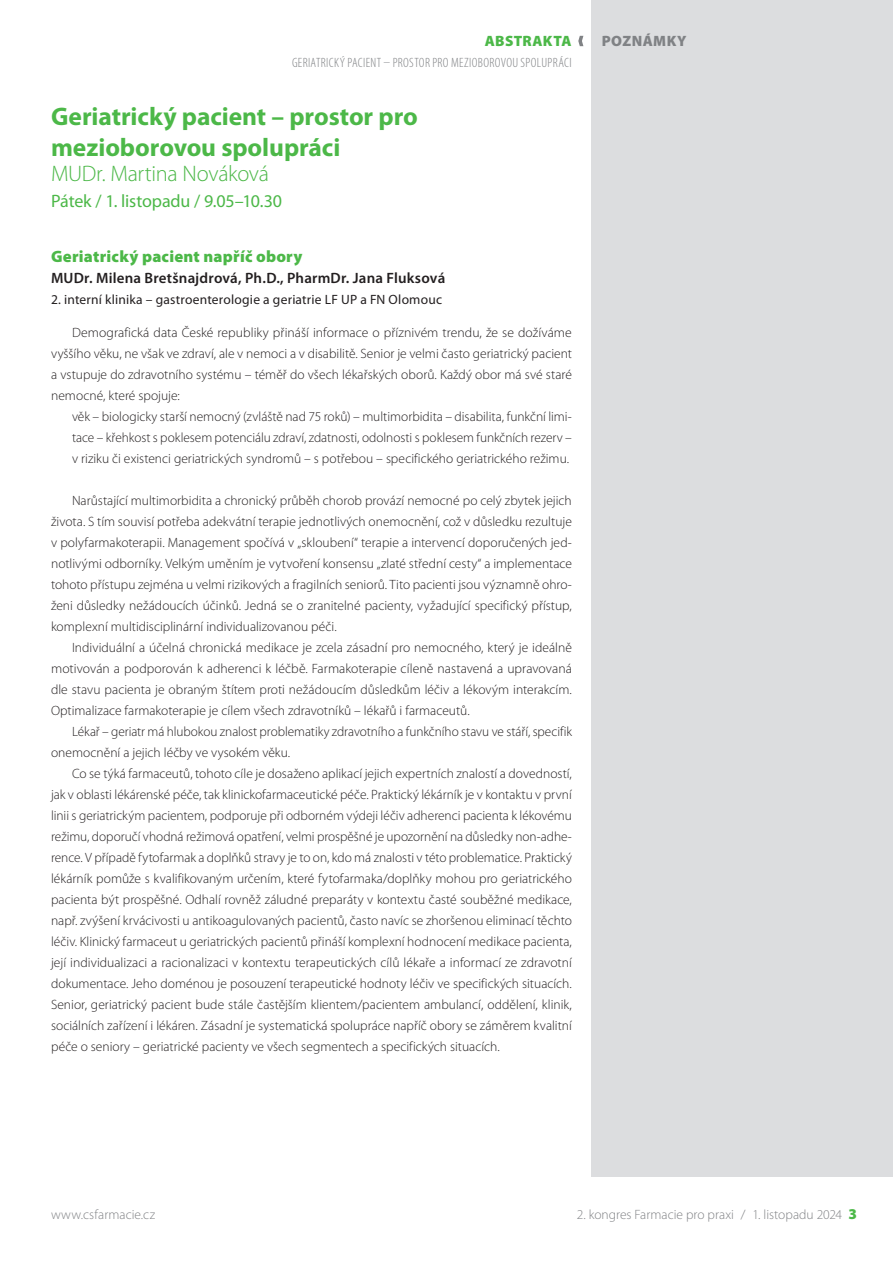
<style>
.page{position:relative;width:893px;height:1263px;background:#fff}
.page>*{position:absolute;margin:0;border:0;box-sizing:border-box;transform-origin:0 0}
.a_nadpis{font:700 25.5px/30.6px "Myriad Pro";letter-spacing:-.005em;color:#4cb848}
.a_garant{font:300 22.5px "Myriad Pro";letter-spacing:-.015em;color:#4cb848}
.a_den_a_hodina{font:18px "Myriad Pro";letter-spacing:-.015em;color:#4cb848}
.a_nadpisek{font:900 16.5px "Myriad Pro";letter-spacing:.015em;color:#4cb848}
.a_autor{font:600 15px "Myriad Pro";letter-spacing:.01em;color:#231f20}
.t1{font:900 15px "Myriad Pro";letter-spacing:.02em;color:#4cb848}
.t2{font:900 15px "Myriad Pro";letter-spacing:.025em;color:#808285}
.sazba_text{font:300 13.5px/21px "Myriad Pro";color:#231f20;text-align:justify}
.sazba_text_1_nad{font:300 13.5px/21px "Myriad Pro";color:#231f20;text-align:justify}
.sazba_odrazka_1{font:300 13.5px/21px "Myriad Pro";color:#231f20;text-align:justify}
.t3{font:300 13.5px "Myriad Pro";letter-spacing:.005em;color:#808285}
.a_pracoviste{font:13.5px "Myriad Pro";letter-spacing:.015em;color:#231f20}
.t4{font:300 condensed 13.5px "Myriad Pro";letter-spacing:.025em;color:#808285}
.s1{font-weight:900;font-size:15px;color:#4cb848}
</style>
<div class="page">
<svg style="left:578px;top:36px;width:5px;height:10px"></svg>
<div style="left:591px;top:0;width:302px;height:1177px;background:#dcdddf"></div>
<p class="t1" style="left:485px;top:31px;width:88px">ABSTRAKTA</p>
<p class="t2" style="left:602px;top:31px;width:86px">POZNÁMKY</p>
<p class="t4" style="left:292px;top:55px;width:281px">GERIATRICKÝ PACIENT – PROSTOR PRO MEZIOBOROVOU SPOLUPRÁCI</p>
<p class="a_nadpis" style="left:51px;top:100px;width:368px">Geriatrický pacient – prostor pro mezioborovou spolupráci</p>
<p class="a_garant" style="left:51px;top:160px;width:220px">MUDr. Martina Nováková</p>
<p class="a_den_a_hodina" style="left:51px;top:190px;width:232px">Pátek / 1. listopadu / 9.05–10.30</p>
<p class="a_nadpisek" style="left:51px;top:245px;width:253px">Geriatrický pacient napříč obory</p>
<p class="a_autor" style="left:51px;top:268px;width:396px">MUDr. Milena Bretšnajdrová, Ph.D., PharmDr. Jana Fluksová</p>
<p class="a_pracoviste" style="left:51px;top:291px;width:393px">2. interní klinika – gastroenterologie a geriatrie LF UP a FN Olomouc</p>
<p class="sazba_text_1_nad" style="left:51px;top:322px;width:522px;text-indent:21px">Demografická data České republiky přináší informace o příznivém trendu, že se dožíváme vyššího věku, ne však ve zdraví, ale v nemoci a v disabilitě. Senior je velmi často geriatrický pacient a vstupuje do zdravotního systému – téměř do všech lékařských oborů. Každý obor má své staré nemocné, které spojuje:</p>
<p class="sazba_odrazka_1" style="left:72px;top:406px;width:501px">věk – biologicky starší nemocný (zvláště nad 75 roků) – multimorbidita – disabilita, funkční limi&shy;tace – křehkost s poklesem potenciálu zdraví, zdatnosti, odolnosti s poklesem funkčních rezerv – v riziku či existenci geriatrických syndromů – s potřebou – specifického geriatrického režimu.</p>
<p class="sazba_text_1_nad" style="left:51px;top:490px;width:522px;text-indent:21px">Narůstající multimorbidita a chronický průběh chorob provází nemocné po celý zbytek jejich života. S tím souvisí potřeba adekvátní terapie jednotlivých onemocnění, což v důsledku rezultuje v polyfarmakoterapii. Management spočívá v „skloubení“ terapie a intervencí doporučených jed&shy;notlivými odborníky. Velkým uměním je vytvoření konsensu „zlaté střední cesty“ a implementace tohoto přístupu zejména u velmi rizikových a fragilních seniorů. Tito pacienti jsou významně ohro&shy;ženi důsledky nežádoucích účinků. Jedná se o zranitelné pacienty, vyžadující specifický přístup, komplexní multidisciplinární individualizovanou péči.</p>
<p class="sazba_text" style="left:51px;top:637px;width:522px;text-indent:21px">Individuální a účelná chronická medikace je zcela zásadní pro nemocného, který je ideálně motivován a podporován k adherenci k léčbě. Farmakoterapie cíleně nastavená a upravovaná dle stavu pacienta je obraným štítem proti nežádoucím důsledkům léčiv a lékovým interakcím.<br>Optimalizace farmakoterapie je cílem všech zdravotníků – lékařů i farmaceutů.</p>
<p class="sazba_text" style="left:51px;top:721px;width:522px;text-indent:21px">Lékař – geriatr má hlubokou znalost problematiky zdravotního a funkčního stavu ve stáří, specifik onemocnění a jejich léčby ve vysokém věku.</p>
<p class="sazba_text" style="left:51px;top:763px;width:522px;text-indent:21px">Co se týká farmaceutů, tohoto cíle je dosaženo aplikací jejich expertních znalostí a dovedností, jak v oblasti lékárenské péče, tak klinickofarmaceutické péče. Praktický lékárník je v kontaktu v první linii s geriatrickým pacientem, podporuje při odborném výdeji léčiv adherenci pacienta k lékovému režimu, doporučí vhodná režimová opatření, velmi prospěšné je upozornění na důsledky non-adhe&shy;rence. V případě fytofarmak a doplňků stravy je to on, kdo má znalosti v této problematice. Praktický lékárník pomůže s kvalifikovaným určením, které fytofarmaka/doplňky mohou pro geriatrického pacienta být prospěšné. Odhalí rovněž záludné preparáty v kontextu časté souběžné medikace, např. zvýšení krvácivosti u antikoagulovaných pacientů, často navíc se zhoršenou eliminací těchto léčiv. Klinický farmaceut u geriatrických pacientů přináší komplexní hodnocení medikace pacienta, její individualizaci a racionalizaci v kontextu terapeutických cílů lékaře a informací ze zdravotní dokumentace. Jeho doménou je posouzení terapeutické hodnoty léčiv ve specifických situacích.<br>Senior, geriatrický pacient bude stále častějším klientem/pacientem ambulancí, oddělení, klinik, sociálních zařízení i lékáren. Zásadní je systematická spolupráce napříč obory se záměrem kvalitní péče o seniory – geriatrické pacienty ve všech segmentech a specifických situacích.</p>
<p class="t3" style="left:51px;top:1206px;width:106px">www.csfarmacie.cz</p>
<p class="t3" style="left:577px;top:1206px;width:282px">2. kongres Farmacie pro praxi / 1. listopadu 2024 <span class="s1">3</span></p>
</div>
